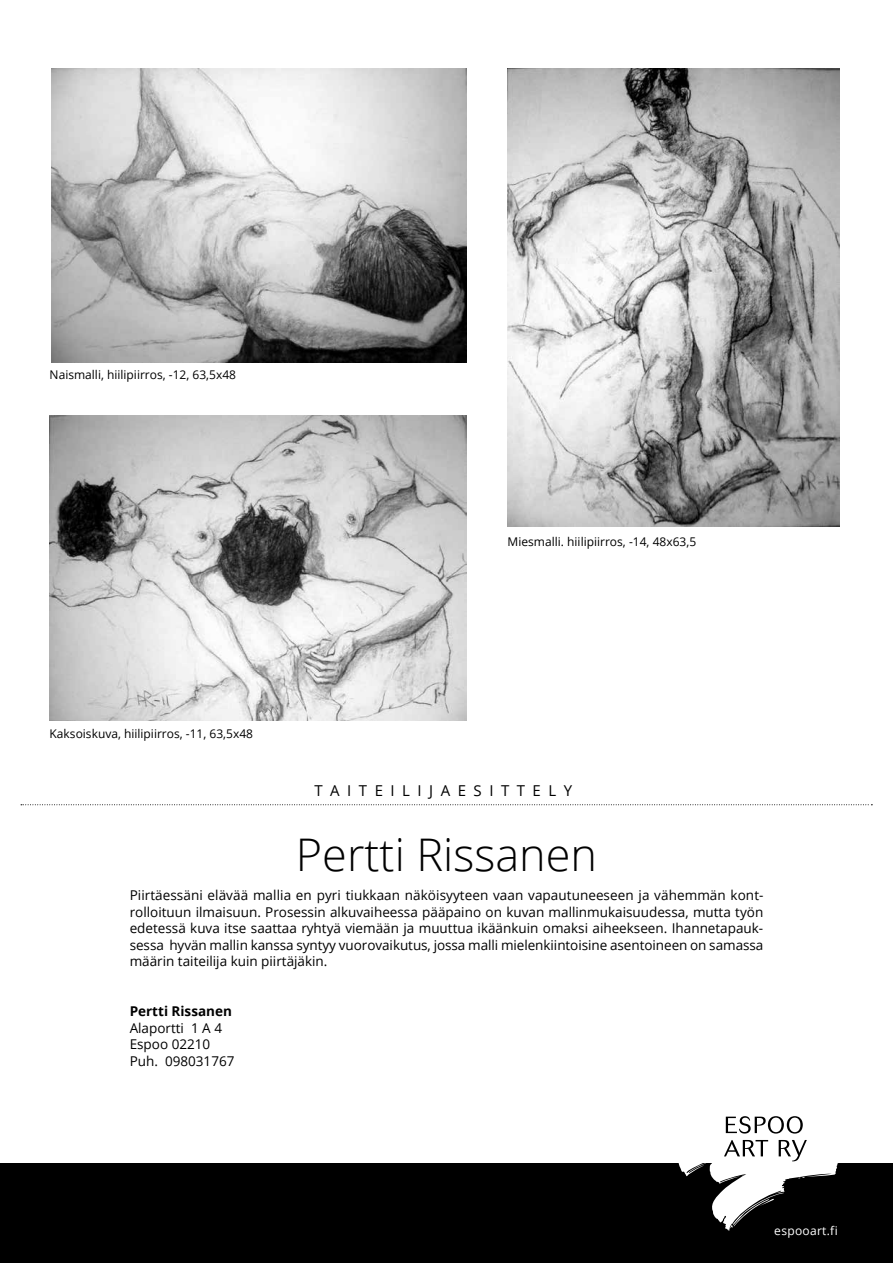
<style>
.page{position:relative;width:893px;height:1263px;background:#fff}
.page>*{position:absolute;margin:0;border:0;box-sizing:border-box;transform-origin:0 0}
.t1{font:300 45px "Open Sans";color:#000}
.t2{font:15px "Open Sans";letter-spacing:.5em;color:#000}
.t3{font:13.5px/16.5px "Open Sans";color:#000;text-align:justify}
.t4{font:700 13.5px "Open Sans";color:#000}
.t5{font:12px "Open Sans";color:#000}
.t6{font:12px "Open Sans";letter-spacing:.025em;color:#fff}
</style>
<div class="page">
<div style="left:0;top:1164px;width:892px;height:99px;background:#000"></div>
<svg style="left:678px;top:1116px;width:202px;height:115px"></svg>
<svg style="left:21px;top:804px;width:851px;height:1px"></svg>
<img style="left:50px;top:415px;width:417px;height:306px">
<img style="left:508px;top:68px;width:331px;height:459px">
<img style="left:51px;top:68px;width:416px;height:294px">
<p class="t5" style="left:50px;top:367px;width:188px">Naismalli, hiilipiirros, -12, 63,5x48</p>
<p class="t5" style="left:508px;top:534px;width:190px">Miesmalli. hiilipiirros, -14, 48x63,5</p>
<p class="t5" style="left:50px;top:726px;width:205px">Kaksoiskuva, hiilipiirros, -11, 63,5x48</p>
<p class="t2" style="left:314px;top:780px;width:259px">TAITEILIJAESITTELY</p>
<h1 class="t1" style="left:296px;top:824px;width:303px">Pertti Rissanen</h1>
<p class="t3" style="left:130px;top:887px;width:635px">Piirtäessäni elävää mallia en pyri tiukkaan näköisyyteen vaan vapautuneeseen ja vähemmän kont&shy;rolloituun ilmaisuun. Prosessin alkuvaiheessa pääpaino on kuvan mallinmukaisuudessa, mutta työn edetessä kuva itse saattaa ryhtyä viemään ja muuttua ikäänkuin omaksi aiheekseen. Ihannetapauk&shy;sessa hyvän mallin kanssa syntyy vuorovaikutus, jossa malli mielenkiintoisine asentoineen on samassa määrin taiteilija kuin piirtäjäkin.</p>
<p class="t4" style="left:130px;top:1002px;width:104px">Pertti Rissanen</p>
<p class="t3" style="left:130px;top:1019px;width:106px;text-align:left">Alaportti 1 A 4<br>Espoo 02210<br>Puh. 098031767</p>
<p class="t6" style="left:774px;top:1222px;width:65px">espooart.fi</p>
</div>
